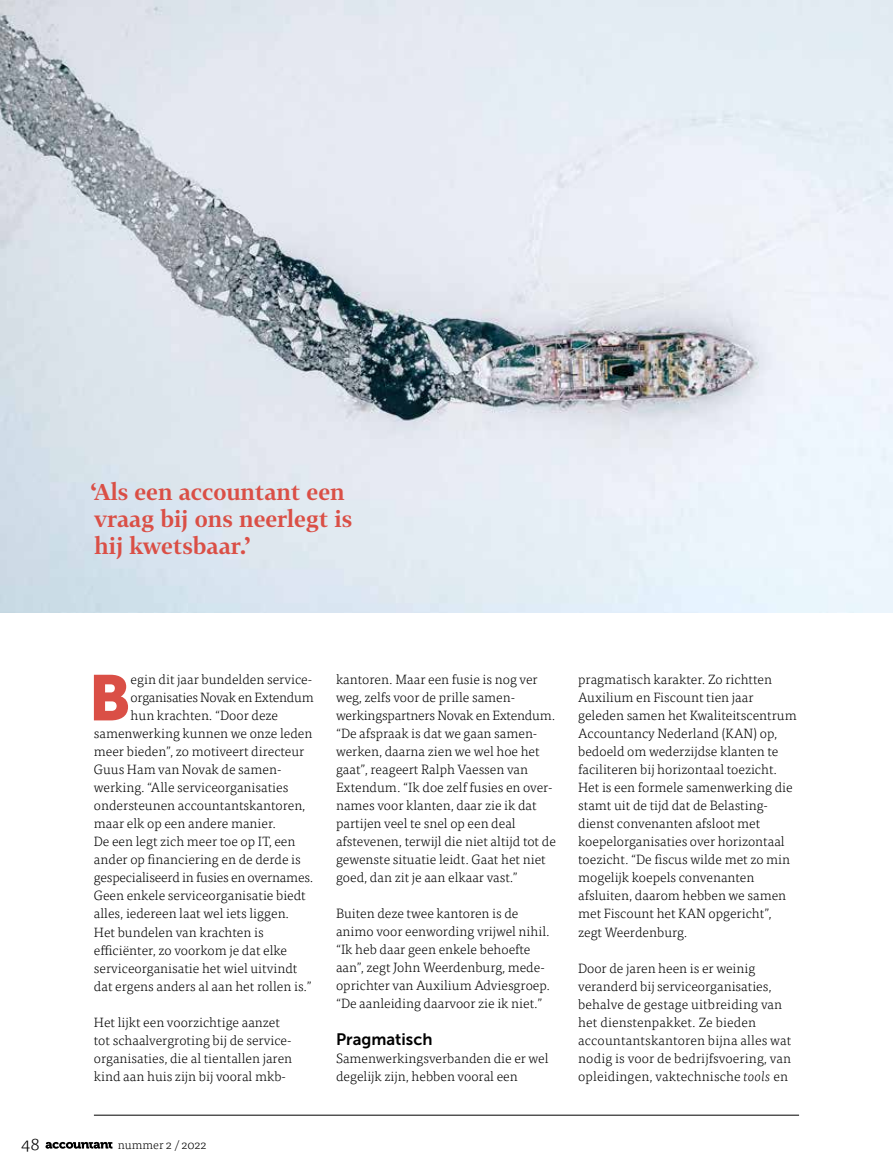
<style>
.page{position:relative;width:893px;height:1170px;background:#fff}
.page>*{position:absolute;margin:0;border:0;box-sizing:border-box;transform-origin:0 0}
.t1{font:63.9px "Museo Sans 900";color:#da4f46}
.t2{font:700 22.5px/27px "Tabac G2";color:#da4f46}
.t3{font:300 18px "Tisa Pro";color:#000}
.t4{font:16.5px "Museo Sans 700";color:#000}
.t5{font:300 13.5px/18px "Tisa Pro";color:#000}
.t6{font:300 13.5px "Tisa Pro";letter-spacing:-.02em;color:#000}
.t7{font:300 12px "Tisa Pro";color:#000}
.s1{font-style:italic}
</style>
<div class="page">
<img style="left:0;top:0;width:893px;height:612px">
<svg style="left:45px;top:1141px;width:67px;height:7px"></svg>
<hr style="left:94px;top:1114px;width:705px;height:1px;background:#000">
<h2 class="t2" style="left:91px;top:477px;width:263px">‘Als een accountant een vraag bij ons neerlegt is hij kwetsbaar.’</h2>
<h1 class="t1" style="left:89px;top:661px;width:44px">B</h1>
<p class="t5" style="left:131px;top:670px;width:183px">egin dit jaar bundelden service-</p>
<p class="t6" style="left:131px;top:688px;width:185px">organisaties Novak en Extendum</p>
<p class="t5" style="left:131px;top:706px;width:149px">hun krachten. “Door deze</p>
<p class="t5" style="left:94px;top:724px;width:220px">samenwerking kunnen we onze leden</p>
<p class="t5" style="left:94px;top:742px;width:212px">meer bieden”, zo motiveert directeur</p>
<p class="t5" style="left:94px;top:760px;width:189px">Guus Ham van Novak de samen-</p>
<p class="t5" style="left:94px;top:778px;width:196px">werking. “Alle serviceorganisaties</p>
<p class="t5" style="left:94px;top:796px;width:213px">ondersteunen accountantskantoren,</p>
<p class="t5" style="left:94px;top:814px;width:184px">maar elk op een andere manier.</p>
<p class="t5" style="left:94px;top:832px;width:203px">De een legt zich meer toe op IT, een</p>
<p class="t5" style="left:94px;top:850px;width:208px">ander op financiering en de derde is</p>
<p class="t5" style="left:94px;top:868px;width:221px">gespecialiseerd in fusies en overnames.</p>
<p class="t5" style="left:94px;top:886px;width:213px">Geen enkele serviceorganisatie biedt</p>
<p class="t5" style="left:94px;top:904px;width:197px">alles, iedereen laat wel iets liggen.</p>
<p class="t5" style="left:94px;top:922px;width:171px">Het bundelen van krachten is</p>
<p class="t5" style="left:94px;top:940px;width:195px">efficiënter, zo voorkom je dat elke</p>
<p class="t5" style="left:94px;top:958px;width:205px">serviceorganisatie het wiel uitvindt</p>
<p class="t5" style="left:94px;top:976px;width:219px">dat ergens anders al aan het rollen is.”</p>
<p class="t5" style="left:94px;top:1012px;width:200px">Het lijkt een voorzichtige aanzet tot schaalvergroting bij de service&shy;organisaties, die al tientallen jaren kind aan huis zijn bij vooral mkb--</p>
<h3 class="t3" style="left:21px;top:1130px;width:20px">48</h3>
<p class="t7" style="left:118px;top:1135px;width:90px">nummer 2 / 2022</p>
<p class="t5" style="left:336px;top:670px;width:221px">kantoren. Maar een fusie is nog ver weg, zelfs voor de prille samen&shy;werkingspartners Novak en Extendum. “De afspraak is dat we gaan samen&shy;werken, daarna zien we wel hoe het gaat”, reageert Ralph Vaessen van Extendum. “Ik doe zelf fusies en over&shy;names voor klanten, daar zie ik dat partijen veel te snel op een deal afstevenen, terwijl die niet altijd tot de gewenste situatie leidt. Gaat het niet goed, dan zit je aan elkaar vast.”</p>
<p class="t5" style="left:336px;top:904px;width:216px">Buiten deze twee kantoren is de animo voor eenwording vrijwel nihil. “Ik heb daar geen enkele behoefte aan”, zegt John Weerdenburg, mede&shy;oprichter van Auxilium Adviesgroep. “De aanleiding daarvoor zie ik niet.”</p>
<p class="t4" style="left:336px;top:1029px;width:98px">Pragmatisch</p>
<p class="t5" style="left:336px;top:1048px;width:214px">Samenwerkingsverbanden die er wel degelijk zijn, hebben vooral een</p>
<p class="t5" style="left:578px;top:670px;width:220px">pragmatisch karakter. Zo richtten Auxilium en Fiscount tien jaar geleden samen het Kwaliteitscentrum Accountancy Nederland (KAN) op, bedoeld om wederzijdse klanten te faciliteren bij horizontaal toezicht.<br>Het is een formele samenwerking die stamt uit de tijd dat de Belasting&shy;dienst convenanten afsloot met koepelorganisaties over horizontaal toezicht. “De fiscus wilde met zo min mogelijk koepels convenanten afsluiten, daarom hebben we samen met Fiscount het KAN opgericht”, zegt Weerdenburg.</p>
<p class="t5" style="left:578px;top:958px;width:215px">Door de jaren heen is er weinig veranderd bij serviceorganisaties, behalve de gestage uitbreiding van het dienstenpakket. Ze bieden accountantskantoren bijna alles wat nodig is voor de bedrijfsvoering, van opleidingen, vaktechnische <span class="s1">tools</span> en</p>
</div>
